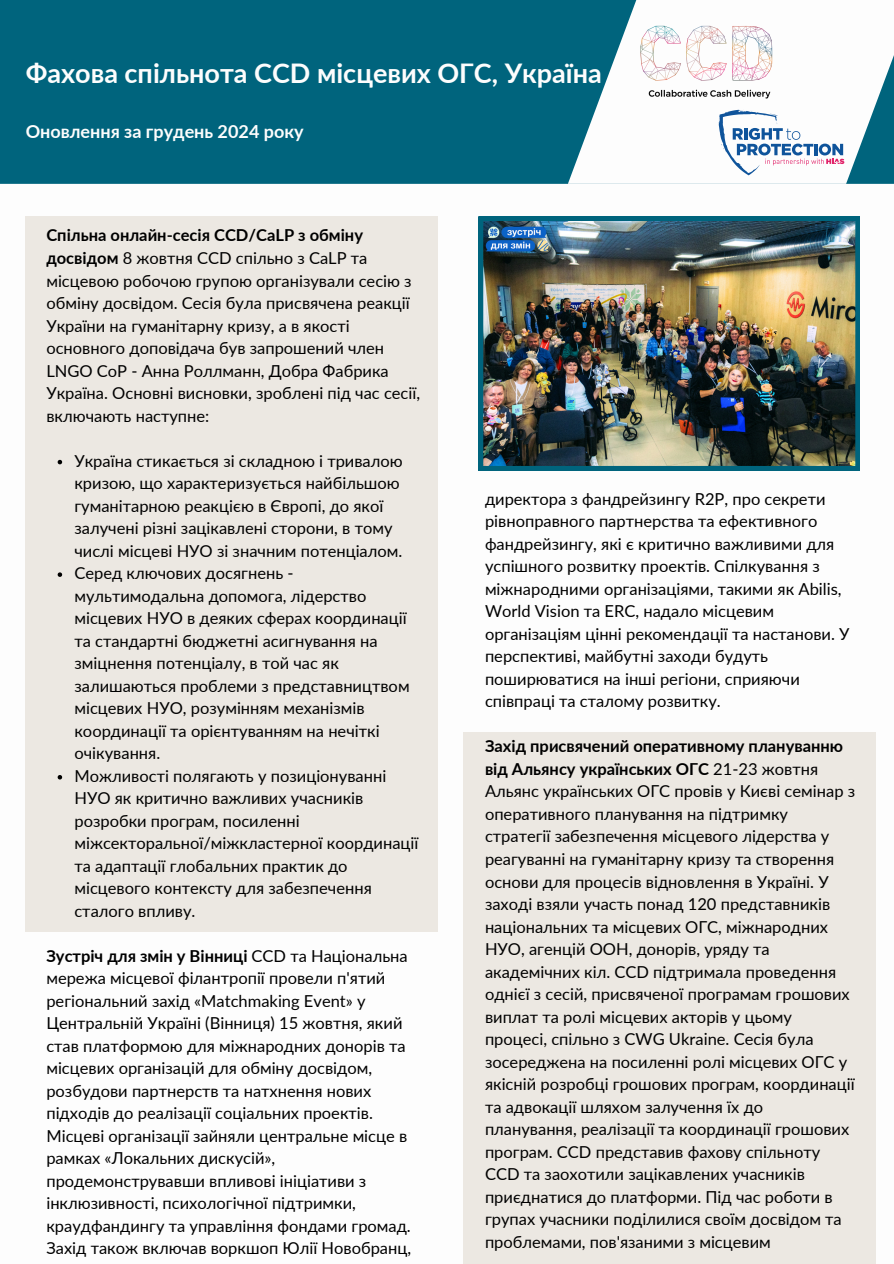
<style>
.page{position:relative;width:894px;height:1264px;background:#fff}
.page>*{position:absolute;margin:0;border:0;box-sizing:border-box;transform-origin:0 0}
.t1{font:700 27px "Lato";color:#fdfdfd}
.t2{font:700 18px "Lato";color:#fdfdfd}
.t3{font:16.5px/22.5px "Lato";color:#000}
.s1{font-weight:700}
</style>
<div class="page">
<div style="left:0;top:0;width:567px;height:184px;background:#00647d"></div>
<svg style="left:567px;top:0;width:326px;height:184px"></svg>
<img style="left:637px;top:21px;width:138px;height:81px">
<div style="left:25px;top:216px;width:413px;height:715px;background:#ece8e2"></div>
<svg style="left:718px;top:110px;width:126px;height:65px"></svg>
<img style="left:478px;top:216px;width:381px;height:254px">
<svg style="left:58px;top:460px;width:4px;height:4px"></svg>
<svg style="left:58px;top:572px;width:4px;height:5px"></svg>
<svg style="left:58px;top:775px;width:4px;height:4px"></svg>
<div style="left:463px;top:732px;width:412px;height:531px;background:#ece8e2"></div>
<p class="t1" style="left:26px;top:56px;width:577px">Фахова спільнота CCD місцевих ОГС, Україна</p>
<p class="t2" style="left:26px;top:120px;width:279px">Оновлення за грудень 2024 року</p>
<p class="t3" style="left:46px;top:224px;width:375px"><span class="s1">Спільна онлайн-сесія CCD/CaLP з обміну досвідом</span> 8 жовтня CCD спільно з CaLP та місцевою робочою групою організували сесію з обміну досвідом. Сесія була присвячена реакції України на гуманітарну кризу, а в якості основного доповідача був запрошений член LNGO CoP - Анна Роллманн, Добра Фабрика Україна. Основні висновки, зроблені під час сесії, включають наступне:</p>
<p class="t3" style="left:74px;top:449px;width:330px">Україна стикається зі складною і тривалою кризою, що характеризується найбільшою гуманітарною реакцією в Європі, до якої залучені різні зацікавлені сторони, в тому числі місцеві НУО зі значним потенціалом.</p>
<h1 class="t3" style="left:74px;top:561px;width:336px">Серед ключових досягнень - мультимодальна допомога, лідерство місцевих НУО в деяких сферах координації та стандартні бюджетні асигнування на зміцнення потенціалу, в той час як залишаються проблеми з представництвом місцевих НУО, розумінням механізмів координації та орієнтуванням на нечіткі очікування.</h1>
<h2 class="t3" style="left:74px;top:764px;width:345px">Можливості полягають у позиціонуванні НУО як критично важливих учасників розробки програм, посиленні міжсекторальної/міжкластерної координації та адаптації глобальних практик до місцевого контексту для забезпечення сталого впливу.</h2>
<p class="t3" style="left:46px;top:944px;width:366px"><span class="s1">Зустріч для змін у Вінниці</span> CCD та Національна мережа місцевої філантропії провели п'ятий регіональний захід «Matchmaking Event» у Центральній Україні (Вінниця) 15 жовтня, який став платформою для міжнародних донорів та місцевих організацій для обміну досвідом, розбудови партнерств та натхнення нових підходів до реалізації соціальних проектів.<br>Місцеві організації зайняли центральне місце в рамках «Локальних дискусій», продемонструвавши впливові ініціативи з інклюзивності, психологічної підтримки, краудфандингу та управління фондами громад.<br>Захід також включав воркшоп Юлії Новобранц,</p>
<p class="t3" style="left:485px;top:487px;width:366px">директора з фандрейзингу R2P, про секрети рівноправного партнерства та ефективного фандрейзингу, які є критично важливими для успішного розвитку проектів. Спілкування з міжнародними організаціями, такими як Abilis, World Vision та ERC, надало місцевим організаціям цінні рекомендації та настанови. У перспективі, майбутні заходи будуть поширюватися на інші регіони, сприяючи співпраці та сталому розвитку.</p>
<p class="t3" style="left:485px;top:734px;width:371px"><span class="s1">Захід присвячений оперативному плануванню від Альянсу українських ОГС</span> 21-23 жовтня Альянс українських ОГС провів у Києві семінар з оперативного планування на підтримку стратегії забезпечення місцевого лідерства у реагуванні на гуманітарну кризу та створення основи для процесів відновлення в Україні. У заході взяли участь понад 120 представників національних та місцевих ОГС, міжнародних НУО, агенцій ООН, донорів, уряду та академічних кіл. ССD підтримала проведення однієї з сесій, присвяченої програмам грошових виплат та ролі місцевих акторів у цьому процесі, спільно з CWG Ukraine. Сесія була зосереджена на посиленні ролі місцевих ОГС у якісній розробці грошових програм, координації та адвокації шляхом залучення їх до планування, реалізації та координації грошових програм. CCD представив фахову спільноту CCD та заохотили зацікавлених учасників приєднатися до платформи. Під час роботи в групах учасники поділилися своїм досвідом та проблемами, пов'язаними з місцевим</p>
</div>
